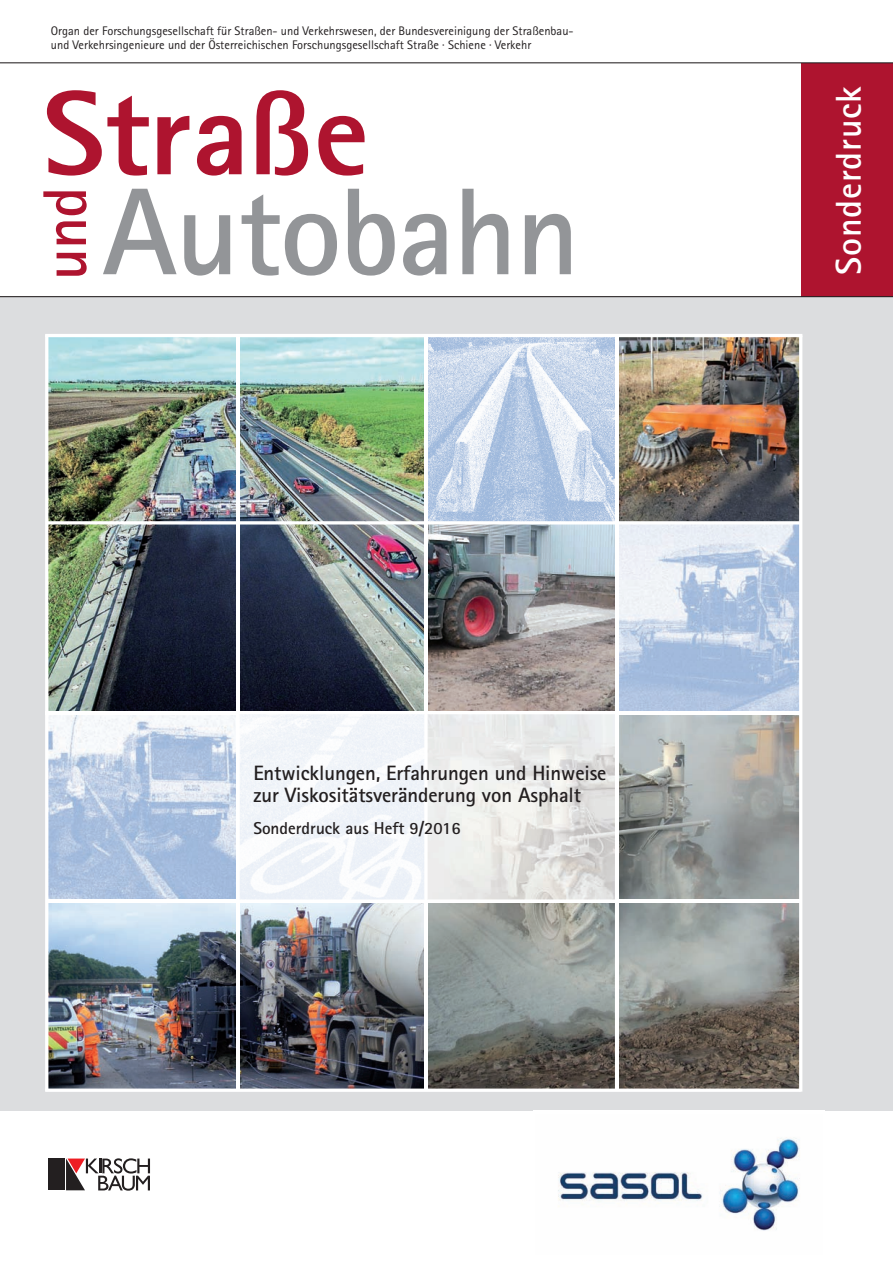
<style>
.page{position:relative;width:893px;height:1263px;background:#fff}
.page>*{position:absolute;margin:0;border:0;box-sizing:border-box;transform-origin:0 0}
.t1{font:700 123.9px "Rotis Sans Serif W1 G";letter-spacing:-.015em;color:#939598}
.t2{font:800 119.85px "Rotis Sans Serif W1 G";color:#ae142f}
.t3{font:700 61.8px "Rotis Sans Serif W1 G";color:#ae142f}
.t4{font:700 36px "Rotis Sans Serif W1 G";letter-spacing:.02em;color:#fff}
.t5{font:700 20.7px/22.2px "Rotis Sans Serif W1 G";letter-spacing:-.005em;color:#231f20}
.t6{font:700 17.25px "Rotis Sans Serif W1 G";color:#231f20}
.t7{font:12.45px/14px "Rotis Sans Serif W1 G";color:#231f20}
</style>
<div class="page">
<div style="left:0;top:296px;width:893px;height:814px;background:#dcdddf"></div>
<img style="left:48px;top:337px;width:376px;height:374px">
<div style="left:802px;top:63px;width:91px;height:233px;background:#ae142f"></div>
<hr style="left:0;top:62px;width:893px;height:1px;background:#231f20">
<img style="left:428px;top:714px;width:371px;height:374px">
<img style="left:428px;top:524px;width:187px;height:187px">
<img style="left:48px;top:714px;width:188px;height:185px">
<img style="left:48px;top:903px;width:376px;height:185px">
<img style="left:618px;top:524px;width:181px;height:187px">
<hr style="left:0;top:296px;width:893px;height:1px;background:#231f20">
<svg style="left:45px;top:1088px;width:754px;height:4px;background:#e5e5e6"></svg>
<hr style="left:45px;top:335px;width:3px;height:756px;background:#fff">
<hr style="left:47px;top:899px;width:754px;height:4px;background:#fff">
<hr style="left:236px;top:336px;width:4px;height:755px;background:#fff">
<svg style="left:428px;top:337px;width:187px;height:184px;background:#c4d4e9"></svg>
<hr style="left:424px;top:336px;width:4px;height:755px;background:#fff">
<hr style="left:45px;top:711px;width:756px;height:3px;background:#fff">
<img style="left:618px;top:337px;width:181px;height:184px">
<hr style="left:799px;top:336px;width:3px;height:756px;background:#fff">
<hr style="left:45px;top:334px;width:757px;height:3px;background:#fff">
<hr style="left:615px;top:336px;width:3px;height:754px;background:#fff">
<img style="left:558px;top:1137px;width:242px;height:94px">
<hr style="left:46px;top:521px;width:755px;height:3px;background:#fff">
<svg style="left:240px;top:714px;width:375px;height:186px"></svg>
<div style="left:48px;top:1158px;width:17px;height:32px;background:#231f20"></div>
<svg style="left:66px;top:1158px;width:84px;height:33px"></svg>
<p class="t7" style="left:51px;top:24px;width:524px">Organ der Forschungsgesellschaft für Straßen- und Verkehrswesen, der Bundesvereinigung der Straßenbau&shy;und Verkehrsingenieure und der Österreichischen Forschungsgesellschaft Straße · Schiene · Verkehr</p>
<h2 class="t2" style="left:43px;top:57px;width:328px">Straße</h2>
<h3 class="t3" style="left:26px;top:280px;width:95px;rotate:-90deg">und</h3>
<h1 class="t1" style="left:102px;top:154px;width:480px">Autobahn</h1>
<h3 class="t5" style="left:253px;top:762px;width:355px">Entwicklungen, Erfahrungen und Hinweise zur Viskositätsveränderung von Asphalt</h3>
<h3 class="t6" style="left:253px;top:817px;width:209px">Sonderdruck aus Heft 9/2016</h3>
<h3 class="t4" style="left:826px;top:275px;width:190px;rotate:-90deg">Sonderdruck</h3>
</div>
